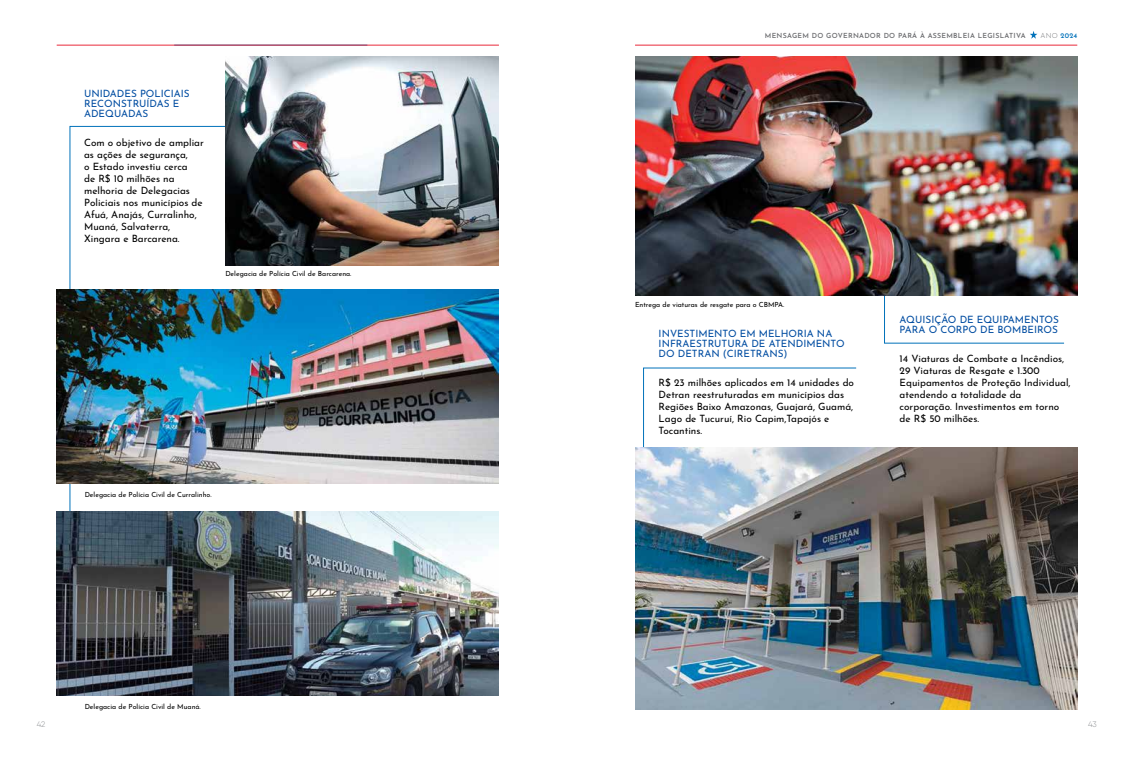
<style>
.page{position:relative;width:1134px;height:766px;background:#fff}
.page>*{position:absolute;margin:0;border:0;box-sizing:border-box;transform-origin:0 0}
.t1{font:10px/12px "Josefin Sans";color:#000}
.t2{font:10px/10px "Josefin Sans";color:#034ea2}
.t3{font:300 8px "Qanelas";color:#939598}
.t4{font:7px "Josefin Sans";color:#000}
.t5{font:600 7px "Josefin Sans";letter-spacing:.04em;color:#6d6e71}
.t6{font:600 7px "Josefin Sans";color:#0272ba}
.s1{font-weight:300;color:#6d6e71}
</style>
<div class="page">
<hr style="left:635px;top:45px;width:442px;height:1px;background:#e9293b">
<hr style="left:57px;top:45px;width:442px;height:1px;background:#e9293b">
<svg style="left:1030px;top:31px;width:7px;height:8px"></svg>
<svg style="left:883px;top:295px;width:182px;height:49px"></svg>
<img style="left:635px;top:56px;width:442px;height:239px">
<svg style="left:69px;top:125px;width:249px;height:386px"></svg>
<img style="left:57px;top:289px;width:442px;height:194px">
<img style="left:57px;top:511px;width:442px;height:183px">
<svg style="left:643px;top:367px;width:214px;height:80px"></svg>
<img style="left:635px;top:447px;width:442px;height:262px">
<img style="left:225px;top:57px;width:274px;height:208px">
<p class="t2" style="left:84px;top:87px;width:107px">UNIDADES POLICIAIS<br>RECONSTRUÍDAS E<br>ADEQUADAS</p>
<p class="t1" style="left:84px;top:135px;width:121px">Com o objetivo de ampliar as ações de segurança,<br>o Estado investiu cerca<br>de R$ 10 milhões na melhoria de Delegacias<br>Policiais nos municípios de<br>Afuá, Anajás, Curralinho,<br>Muaná, Salvaterra,<br>Xingara e Barcarena.</p>
<p class="t4" style="left:225px;top:267px;width:128px">Delegacia de Polícia Civil de Barcarena.</p>
<p class="t4" style="left:85px;top:488px;width:128px">Delegacia de Polícia Civil de Curralinho.</p>
<p class="t4" style="left:85px;top:700px;width:118px">Delegacia de Polícia Civil de Muaná.</p>
<p class="t5" style="left:765px;top:30px;width:262px">MENSAGEM DO GOVERNADOR DO PARÁ À ASSEMBLEIA LEGISLATIVA</p>
<p class="t6" style="left:1040px;top:30px;width:38px"><span class="s1">ANO</span> 2024</p>
<p class="t4" style="left:635px;top:299px;width:151px">Entrega de viaturas de resgate para o CBMPA.</p>
<p class="t2" style="left:659px;top:327px;width:187px">INVESTIMENTO EM MELHORIA NA<br>INFRAESTRUTURA DE ATENDIMENTO<br>DO DETRAN (CIRETRANS)</p>
<p class="t1" style="left:659px;top:375px;width:197px">R$ 23 milhões aplicados em 14 unidades do Detran reestruturadas em municípios das Regiões Baixo Amazonas, Guajará, Guamá, Lago de Tucuruí, Rio Capim,Tapajós e Tocantins.</p>
<p class="t2" style="left:900px;top:313px;width:161px">AQUISIÇÃO DE EQUIPAMENTOS<br>PARA O CORPO DE BOMBEIROS</p>
<p class="t1" style="left:900px;top:351px;width:172px">14 Viaturas de Combate a Incêndios,<br>29 Viaturas de Resgate e 1.300<br>Equipamentos de Proteção Individual, atendendo a totalidade da corporação. Investimentos em torno de R$ 50 milhões.</p>
<p class="t3" style="left:37px;top:719px;width:10px">42</p>
<p class="t3" style="left:1088px;top:719px;width:10px">43</p>
</div>
